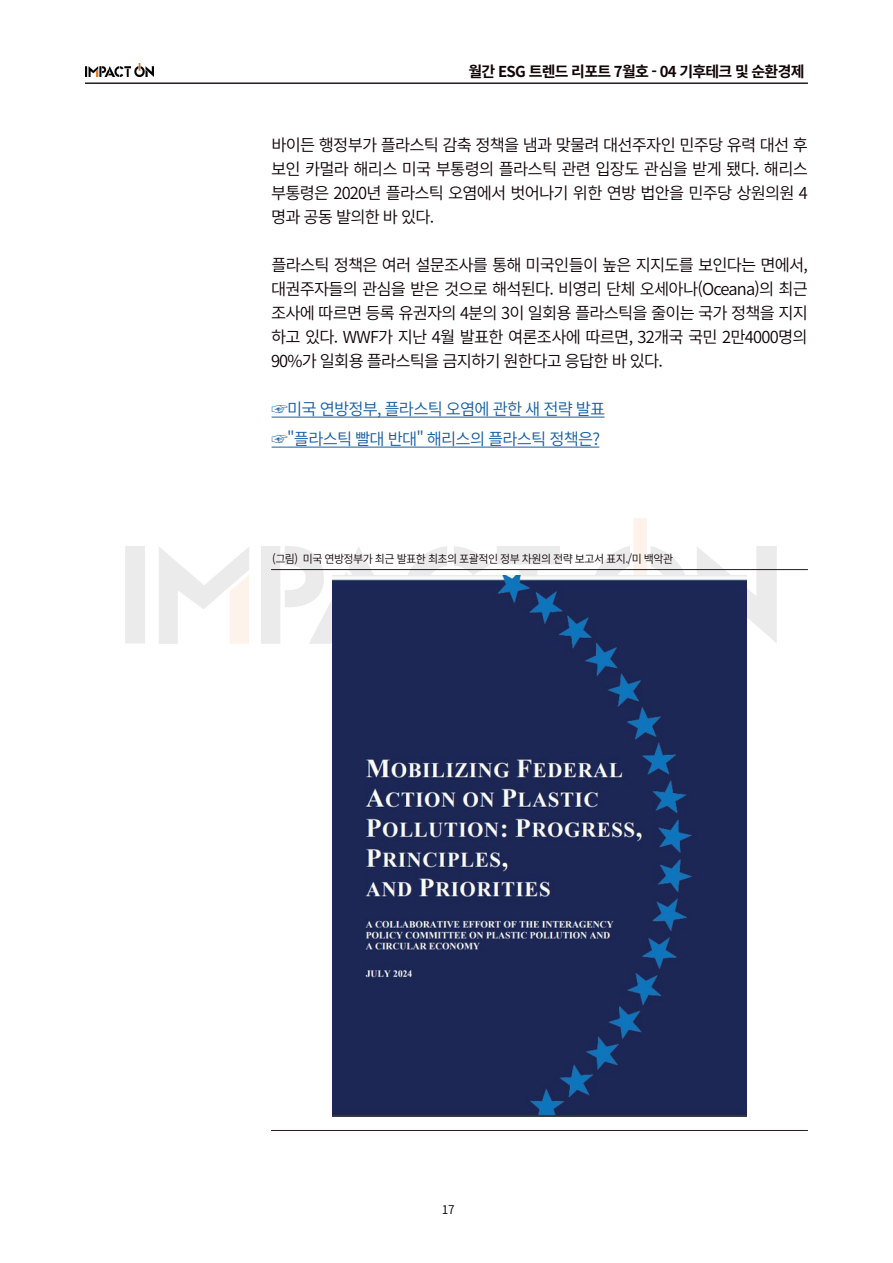
<style>
.page{position:relative;width:893px;height:1263px;background:#fff}
.page>*{position:absolute;margin:0;border:0;box-sizing:border-box;transform-origin:0 0}
.t1{font:16.5px/24px "Source Han Sans K";letter-spacing:-.05em;color:#110405;text-align:justify}
.t2{font:16.5px/30px "Source Han Sans K";letter-spacing:-.05em;color:#175d9e}
.t3{font:700 15px "Source Han Sans K";letter-spacing:-.05em;color:#110405}
.t4{font:12px "Source Han Sans K";color:#000}
.t5{font:11.25px "Source Han Sans K";letter-spacing:-.05em;color:#110405}
</style>
<div class="page">
<hr style="left:85px;top:82px;width:723px;height:2px;background:#231f20">
<img style="left:85px;top:64px;width:69px;height:13px">
<hr style="left:271px;top:569px;width:537px;height:1px;background:#231f20">
<hr style="left:271px;top:1130px;width:537px;height:1px;background:#231f20">
<img style="left:332px;top:575px;width:415px;height:541px">
<hr style="left:272px;top:417px;width:333px;height:1px;background:#175d9e">
<hr style="left:272px;top:447px;width:327px;height:1px;background:#175d9e">
<p class="t3" style="left:469px;top:63px;width:337px">월간 ESG 트렌드 리포트 7월호 - 04 기후테크 및 순환경제</p>
<p class="t1" style="left:271px;top:133px;width:538px">바이든 행정부가 플라스틱 감축 정책을 냄과 맞물려 대선주자인 민주당 유력 대선 후 보인 카멀라 해리스 미국 부통령의 플라스틱 관련 입장도 관심을 받게 됐다. 해리스 부통령은 2020년 플라스틱 오염에서 벗어나기 위한 연방 법안을 민주당 상원의원 4 명과 공동 발의한 바 있다.</p>
<p class="t1" style="left:271px;top:253px;width:538px">플라스틱 정책은 여러 설문조사를 통해 미국인들이 높은 지지도를 보인다는 면에서, 대권주자들의 관심을 받은 것으로 해석된다. 비영리 단체 오세아나(Oceana)의 최근 조사에 따르면 등록 유권자의 4분의 3이 일회용 플라스틱을 줄이는 국가 정책을 지지 하고 있다. WWF가 지난 4월 발표한 여론조사에 따르면, 32개국 국민 2만4000명의 90%가 일회용 플라스틱을 금지하기 원한다고 응답한 바 있다.</p>
<p class="t2" style="left:272px;top:394px;width:335px">☞미국 연방정부, 플라스틱 오염에 관한 새 전략 발표 ☞"플라스틱 빨대 반대" 해리스의 플라스틱 정책은?</p>
<p class="t5" style="left:272px;top:552px;width:402px">(그림) 미국 연방정부가 최근 발표한 최초의 포괄적인 정부 차원의 전략 보고서 표지./미 백악관</p>
<p class="t4" style="left:442px;top:1203px;width:15px">17</p>
</div>
